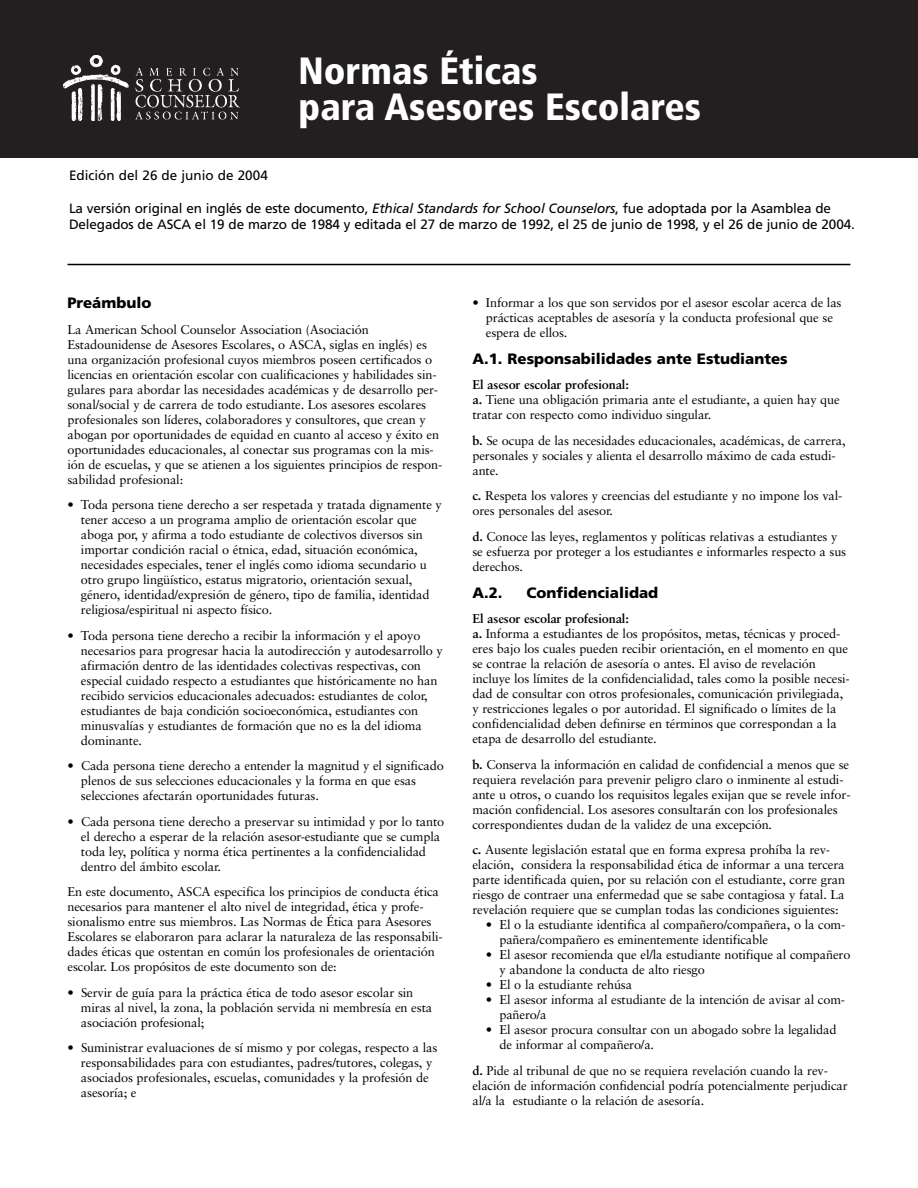
<style>
.page{position:relative;width:918px;height:1188px;background:#fff}
.page>*{position:absolute;margin:0;border:0;box-sizing:border-box;transform-origin:0 0}
.t1{font:900 condensed 37.95px/36px "Frutiger";color:#fff}
.t2{font:900 15px "Frutiger";color:#000}
.t3{font:13.5px/16.2px "Frutiger";letter-spacing:-.01em;color:#000}
.t4{font:12.75px/15px "Sabon";letter-spacing:-.01em;color:#000}
.t5{font:12.75px "Sabon Bold Os F";letter-spacing:-.01em;color:#000}
.s1{font-style:italic}
.s2{font-weight:700}
.s3{font-family:"Sabon Bold Os F"}
</style>
<div class="page">
<div style="left:0;top:0;width:918px;height:158px;background:#231f20"></div>
<img style="left:64px;top:55px;width:176px;height:66px">
<hr style="left:68px;top:264px;width:782px;height:1px;background:#000">
<h1 class="t1" style="left:299px;top:56px;width:404px">Normas Éticas<br>para Asesores Escolares</h1>
<p class="t3" style="left:69px;top:169px;width:200px">Edición del 26 de junio de 2004</p>
<p class="t3" style="left:69px;top:201px;width:787px">La versión original en inglés de este documento, <span class="s1">Ethical Standards for School Counselors</span>, fue adoptada por la Asamblea de<br>Delegados de ASCA el 19 de marzo de 1984 y editada el 27 de marzo de 1992, el 25 de junio de 1998, y el 26 de junio de 2004.</p>
<p class="t2" style="left:68px;top:297px;width:85px">Preámbulo</p>
<p class="t4" style="left:68px;top:323px;width:376px">La American School Counselor Association (Asociación Estadounidense de Asesores Escolares, o ASCA, siglas en inglés) es una organización profesional cuyos miembros poseen certificados o licencias en orientación escolar con cualificaciones y habilidades sin&shy;gulares para abordar las necesidades académicas y de desarrollo per&shy;sonal/social y de carrera de todo estudiante. Los asesores escolares profesionales son líderes, colaboradores y consultores, que crean y abogan por oportunidades de equidad en cuanto al acceso y éxito en oportunidades educacionales, al conectar sus programas con la mis&shy;ión de escuelas, y que se atienen a los siguientes principios de respon&shy;sabilidad profesional:</p>
<p class="t4" style="left:81px;top:498px;width:362px;text-indent:-13px"><span class="s2">•</span> Toda persona tiene derecho a ser respetada y tratada dignamente y tener acceso a un programa amplio de orientación escolar que aboga por, y afirma a todo estudiante de colectivos diversos sin importar condición racial o étnica, edad, situación económica, necesidades especiales, tener el inglés como idioma secundario u otro grupo lingüístico, estatus migratorio, orientación sexual, género, identidad/expresión de género, tipo de familia, identidad religiosa/espiritual ni aspecto físico.</p>
<p class="t4" style="left:81px;top:629px;width:364px;text-indent:-13px"><span class="s2">•</span> Toda persona tiene derecho a recibir la información y el apoyo necesarios para progresar hacia la autodirección y autodesarrollo y afirmación dentro de las identidades colectivas respectivas, con especial cuidado respecto a estudiantes que históricamente no han recibido servicios educacionales adecuados: estudiantes de color, estudiantes de baja condición socioeconómica, estudiantes con minusvalías y estudiantes de formación que no es la del idioma dominante.</p>
<p class="t4" style="left:81px;top:759px;width:364px;text-indent:-13px">• Cada persona tiene derecho a entender la magnitud y el significado plenos de sus selecciones educacionales y la forma en que esas selecciones afectarán oportunidades futuras.</p>
<p class="t4" style="left:81px;top:815px;width:365px;text-indent:-13px">• Cada persona tiene derecho a preservar su intimidad y por lo tanto el derecho a esperar de la relación asesor-estudiante que se cumpla toda ley, política y norma ética pertinentes a la confidencialidad dentro del ámbito escolar.</p>
<p class="t4" style="left:68px;top:885px;width:377px">En este documento, ASCA especifica los principios de conducta ética necesarios para mantener el alto nivel de integridad, ética y profe&shy;sionalismo entre sus miembros. Las Normas de Ética para Asesores Escolares se elaboraron para aclarar la naturaleza de las responsabili&shy;dades éticas que ostentan en común los profesionales de orientación escolar. Los propósitos de este documento son de:</p>
<p class="t4" style="left:81px;top:986px;width:353px;text-indent:-13px">• Servir de guía para la práctica ética de todo asesor escolar sin miras al nivel, la zona, la población servida ni membresía en esta asociación profesional;</p>
<p class="t4" style="left:81px;top:1041px;width:358px;text-indent:-13px">• Suministrar evaluaciones de sí mismo y por colegas, respecto a las responsabilidades para con estudiantes, padres/tutores, colegas, y asociados profesionales, escuelas, comunidades y la profesión de asesoría; e</p>
<p class="t4" style="left:486px;top:296px;width:357px;text-indent:-13px">• Informar a los que son servidos por el asesor escolar acerca de las prácticas aceptables de asesoría y la conducta profesional que se espera de ellos.</p>
<p class="t2" style="left:472px;top:352px;width:317px">A.1. Responsabilidades ante Estudiantes</p>
<p class="t5" style="left:472px;top:379px;width:158px">El asesor escolar profesional:</p>
<p class="t4" style="left:472px;top:393px;width:369px"><span class="s3">a.</span> Tiene una obligación primaria ante el estudiante, a quien hay que tratar con respecto como individuo singular.</p>
<p class="t4" style="left:472px;top:434px;width:375px"><span class="s3">b.</span> Se ocupa de las necesidades educacionales, académicas, de carrera, personales y sociales y alienta el desarrollo máximo de cada estudi&shy;ante.</p>
<p class="t4" style="left:472px;top:489px;width:372px"><span class="s3">c.</span> Respeta los valores y creencias del estudiante y no impone los val&shy;ores personales del asesor.</p>
<p class="t4" style="left:472px;top:530px;width:375px"><span class="s3">d.</span> Conoce las leyes, reglamentos y políticas relativas a estudiantes y se esfuerza por proteger a los estudiantes e informarles respecto a sus derechos.</p>
<p class="t2" style="left:472px;top:586px;width:32px">A.2.</p>
<p class="t2" style="left:526px;top:586px;width:133px">Confidencialidad</p>
<p class="t5" style="left:472px;top:613px;width:158px">El asesor escolar profesional:</p>
<p class="t4" style="left:472px;top:627px;width:379px"><span class="s3">a.</span> Informa a estudiantes de los propósitos, metas, técnicas y proced&shy;eres bajo los cuales pueden recibir orientación, en el momento en que se contrae la relación de asesoría o antes. El aviso de revelación incluye los límites de la confidencialidad, tales como la posible necesi&shy;dad de consultar con otros profesionales, comunicación privilegiada, y restricciones legales o por autoridad. El significado o límites de la confidencialidad deben definirse en términos que correspondan a la etapa de desarrollo del estudiante.</p>
<p class="t4" style="left:472px;top:758px;width:380px"><span class="s3">b.</span> Conserva la información en calidad de confidencial a menos que se requiera revelación para prevenir peligro claro o inminente al estudi&shy;ante u otros, o cuando los requisitos legales exijan que se revele infor&shy;mación confidencial. Los asesores consultarán con los profesionales correspondientes dudan de la validez de una excepción.</p>
<p class="t4" style="left:472px;top:843px;width:374px"><span class="s3">c.</span> Ausente legislación estatal que en forma expresa prohíba la rev&shy;elación, considera la responsabilidad ética de informar a una tercera parte identificada quien, por su relación con el estudiante, corre gran riesgo de contraer una enfermedad que se sabe contagiosa y fatal. La revelación requiere que se cumplan todas las condiciones siguientes:</p>
<p class="t4" style="left:499px;top:918px;width:347px;text-indent:-13px">• El o la estudiante identifica al compañero/compañera, o la com&shy;pañera/compañero es eminentemente identificable</p>
<p class="t4" style="left:499px;top:948px;width:353px;text-indent:-13px">• El asesor recomienda que el/la estudiante notifique al compañero y abandone la conducta de alto riesgo</p>
<p class="t4" style="left:486px;top:978px;width:148px">• El o la estudiante rehúsa</p>
<p class="t4" style="left:499px;top:993px;width:347px;text-indent:-13px">• El asesor informa al estudiante de la intención de avisar al com&shy;pañero/a</p>
<p class="t4" style="left:499px;top:1023px;width:339px;text-indent:-13px">• El asesor procura consultar con un abogado sobre la legalidad de informar al compañero/a.</p>
<p class="t4" style="left:472px;top:1064px;width:377px"><span class="s3">d.</span> Pide al tribunal de que no se requiera revelación cuando la rev&shy;elación de información confidencial podría potencialmente perjudicar al/a la estudiante o la relación de asesoría.</p>
</div>
